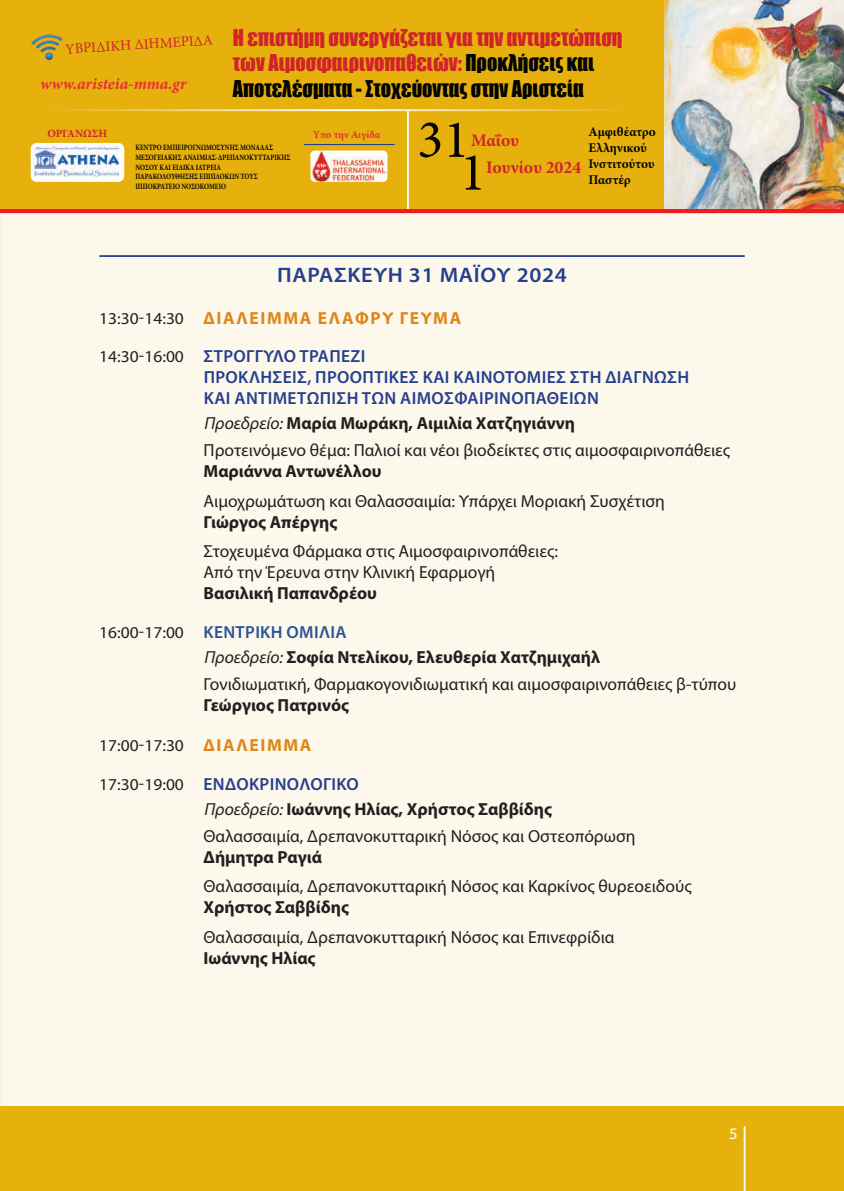
<style>
.page{position:relative;width:844px;height:1191px;background:#fff}
.page>*{position:absolute;margin:0;border:0;box-sizing:border-box;transform-origin:0 0}
.t1{font:54.07px "Minion Pro";color:#040503}
.t2{font:21.35px/25.6px "Impact";color:#d1232a;scale:.95 1}
.t3{font:600 21px "Myriad Pro";letter-spacing:.03em;color:#253f8e;scale:1.07 1}
.t4{font:700 17.68px/27.5px "Minion Pro";color:#d1232a}
.t5{font:17.5px/21px "Myriad Pro";color:#231f20}
.t6{font:700 17.5px/24.7px "Myriad Pro";color:#231f20}
.t7{font:600 17.5px "Myriad Pro";letter-spacing:.02em;color:#253f8e}
.t8{font:700 17.5px "Myriad Pro";letter-spacing:.095em;color:#df8619}
.t9{font:16.62px "Myriad Pro";color:#231f20;scale:1.05 1}
.t10{font:italic 700 16.28px "Minion Pro";letter-spacing:.005em;color:#ea2d3a}
.t11{font:16.1px "Myriad Pro";color:#fff;scale:1.05 1}
.t12{font:14.53px "Minion Pro";color:#d1232a}
.t13{font:700 13.3px/15.9px "Minion Pro";color:#040503}
.t14{font:700 11.03px "Minion Pro";color:#d1232a}
.t15{font:700 10.5px "Minion Pro";color:#ea2d3a}
.t16{font:700 8.05px/9.8px "Minion Pro";color:#040503;scale:.8 1}
.s1{color:#040503}
.s2{font-weight:400;font-size:16.62px;color:#231f20}
.s3{font-weight:600;font-size:17.5px;color:#253f8e}
.s4{font-weight:600;color:#253f8e}
.s5{font-weight:400;font-style:italic}
.s6{font-weight:400;font-size:16.62px}
.s7{font-weight:600;color:#295597}
.s8{font-weight:700;font-size:17.5px;color:#df8619}
</style>
<div class="page">
<div style="left:0;top:0;width:843px;height:1191px;background:#fdf8ec"></div>
<hr style="left:0;top:0;width:2px;height:1191px;background:#e6b00d">
<div style="left:0;top:1106px;width:843px;height:85px;background:#e6b00d"></div>
<hr style="left:743px;top:1126px;width:2px;height:65px;background:#fff">
<hr style="left:0;top:209px;width:843px;height:4px;background:#ee1d23">
<div style="left:0;top:0;width:843px;height:209px;background:#e6b00d"></div>
<img style="left:664px;top:0;width:179px;height:209px">
<img style="left:39px;top:35px;width:21px;height:2px">
<svg style="left:33px;top:37px;width:29px;height:23px"></svg>
<img style="left:36px;top:41px;width:23px;height:3px">
<img style="left:36px;top:44px;width:23px;height:3px">
<img style="left:31px;top:143px;width:93px;height:39px">
<hr style="left:407px;top:111px;width:2px;height:98px;background:#fff">
<hr style="left:14px;top:109px;width:638px;height:2px;background:#fff">
<hr style="left:304px;top:144px;width:90px;height:1px;background:#253f8e">
<img style="left:310px;top:151px;width:77px;height:31px">
<hr style="left:99px;top:255px;width:645px;height:2px;background:#253f8e">
<p class="t2" style="left:233px;top:24px;width:411px">H επιστήμη συνεργάζεται για την αντιμετώπιση των Αιμοσφαιρινοπαθειών: <span class="s1">Προκλήσεις και<br>Αποτελέσματα - Στοχεύοντας στην Αριστεία</span></p>
<p class="t13" style="left:588px;top:124px;width:69px">Αμφιθέατρο<br>Ελληνικού<br>Ινστιτούτου<br>Παστέρ</p>
<p class="t12" style="left:65px;top:40px;width:149px;rotate:-4deg">YBΡΙΔΙΚΗ ΔΙΗΜΕΡΙΔΑ</p>
<p class="t10" style="left:40px;top:72px;width:148px">www.aristeia-mma.gr</p>
<h1 class="t1" style="left:417px;top:103px;width:53px">31</h1>
<p class="t14" style="left:47px;top:126px;width:61px">ΟΡΓΑΝΩΣΗ</p>
<p class="t15" style="left:313px;top:127px;width:69px">Yπο την Αιγίδα</p>
<p class="t4" style="left:486px;top:126px;width:97px;text-indent:-15px">Μαΐου<br>Ιουνίου 2024</p>
<p class="t16" style="left:135px;top:142px;width:195px">ΚΕΝΤΡΟ ΕΜΠΕΙΡΟΓΝΩΜΟΣΥΝΗΣ ΜΟΝΑΔΑΣ<br>ΜΕΣΟΓΕΙΑΚΗΣ ΑΝΑΙΜΙΑΣ-ΔΡΕΠΑΝΟΚΥΤΤΑΡΙΚΗΣ<br>ΝΟΣΟΥ ΚΑΙ ΕΙΔΙΚΑ ΙΑΤΡΕΙΑ<br>ΠΑΡΑΚΟΛΟΥΘΗΣΗΣ ΕΠΙΠΛΟΚΩΝ ΤΟΥΣ<br>ΙΠΠΟΚΡΑΤΕΙΟ ΝΟΣΟΚΟΜΕΙΟ</p>
<h1 class="t1" style="left:460px;top:136px;width:27px">1</h1>
<p class="t3" style="left:277px;top:261px;width:272px">ΠΑΡΑΣΚΕΥΗ 31 ΜΑΪΟΥ 2024</p>
<p class="t8" style="left:99px;top:306px;width:363px"><span class="s2">13:30-14:30</span> ΔΙΑΛΕΙΜΜΑ ΕΛΑΦΡΥ ΓΕΥΜΑ</p>
<p class="t9" style="left:99px;top:346px;width:129px">14:30-16:00 <span class="s3">στρογγυλο</span></p>
<p class="t7" style="left:299px;top:345px;width:21px">τραπε</p>
<p class="t7" style="left:350px;top:345px;width:16px">ζι</p>
<p class="t7" style="left:204px;top:366px;width:24px">Προκλήσε</p>
<p class="t7" style="left:292px;top:366px;width:47px">ις, Προοπ</p>
<p class="t7" style="left:374px;top:366px;width:25px">τικές</p>
<p class="t7" style="left:422px;top:366px;width:103px">και Καινοτομίες</p>
<p class="t7" style="left:569px;top:366px;width:109px">στη Διάγνωση</p>
<p class="t7" style="left:204px;top:387px;width:226px">και Αντιμετώπ ιση των Αιμοσφα</p>
<p class="t7" style="left:479px;top:387px;width:45px">ιρινοπα</p>
<p class="t6" style="left:204px;top:385px;width:396px;text-indent:342px"><span class="s4">θειών<br></span><span class="s5">Προεδρείο:</span> Μαρία Μωράκη, Αιμιλία Χατζηγιάννη</p>
<p class="t5" style="left:203px;top:439px;width:528px">Προτεινόμενο θέμα: Παλιοί και νέοι βιοδείκτες στις αιμοσφαιρινοπάθειες</p>
<p class="t6" style="left:203px;top:458px;width:179px">Μαριάννα Αντωνέλλου</p>
<p class="t5" style="left:203px;top:490px;width:463px">Αιμοχρωμάτωση και Θαλασσαιμία: Υπάρχει Μοριακή Συσχέτιση</p>
<p class="t6" style="left:203px;top:509px;width:135px">Γιώργος Απέργης</p>
<p class="t5" style="left:203px;top:540px;width:356px">Στοχευμένα Φάρμακα στις Αιμοσφαιρινοπάθειες:<br>Από την Έρευνα στην Κλινική Εφαρμογή</p>
<p class="t6" style="left:203px;top:580px;width:175px">Βασιλική Παπανδρέου</p>
<p class="t6" style="left:204px;top:619px;width:397px;text-indent:-105px"><span class="s6">16:00-17:00</span> <span class="s7">κεντρικη ομ ιλια<br></span><span class="s5">Προεδρείο:</span> Σοφία Ντελίκου, Ελευθερία Χατζημιχαήλ</p>
<p class="t5" style="left:203px;top:673px;width:534px">Γονιδιωματική, Φαρμακογονιδιωματική και αιμοσφαιρινοπάθειες β-τύπου</p>
<p class="t6" style="left:203px;top:692px;width:147px">Γεώργιος Πατρινός</p>
<p class="t9" style="left:99px;top:735px;width:203px">17:00-17:30 <span class="s8">ΔΙΑΛΕΙΜΜΑ</span></p>
<p class="t9" style="left:99px;top:774px;width:142px">17:30-19:00 <span class="s3">ενδοκρ</span></p>
<p class="t7" style="left:270px;top:773px;width:30px">ινολογ</p>
<p class="t6" style="left:204px;top:771px;width:349px;text-indent:127px"><span class="s4">ικο<br></span><span class="s5">Προεδρείο:</span> Ιωάννης Ηλίας, Χρήστος Σαββίδης</p>
<p class="t5" style="left:203px;top:825px;width:433px">Θαλασσαιμία, Δρεπανοκυτταρική Νόσος και Οστεοπόρωση</p>
<p class="t6" style="left:203px;top:844px;width:120px">Δήμητρα Ραγιά</p>
<p class="t5" style="left:203px;top:875px;width:489px">Θαλασσαιμία, Δρεπανοκυτταρική Νόσος και Καρκίνος θυρεοειδούς</p>
<p class="t6" style="left:203px;top:894px;width:147px">Χρήστος Σαββίδης</p>
<p class="t5" style="left:203px;top:926px;width:412px">Θαλασσαιμία, Δρεπανοκυτταρική Νόσος και Επινεφρίδια</p>
<p class="t6" style="left:203px;top:945px;width:114px">Ιωάννης Ηλίας</p>
<p class="t11" style="left:728px;top:1123px;width:10px">5</p>
</div>
